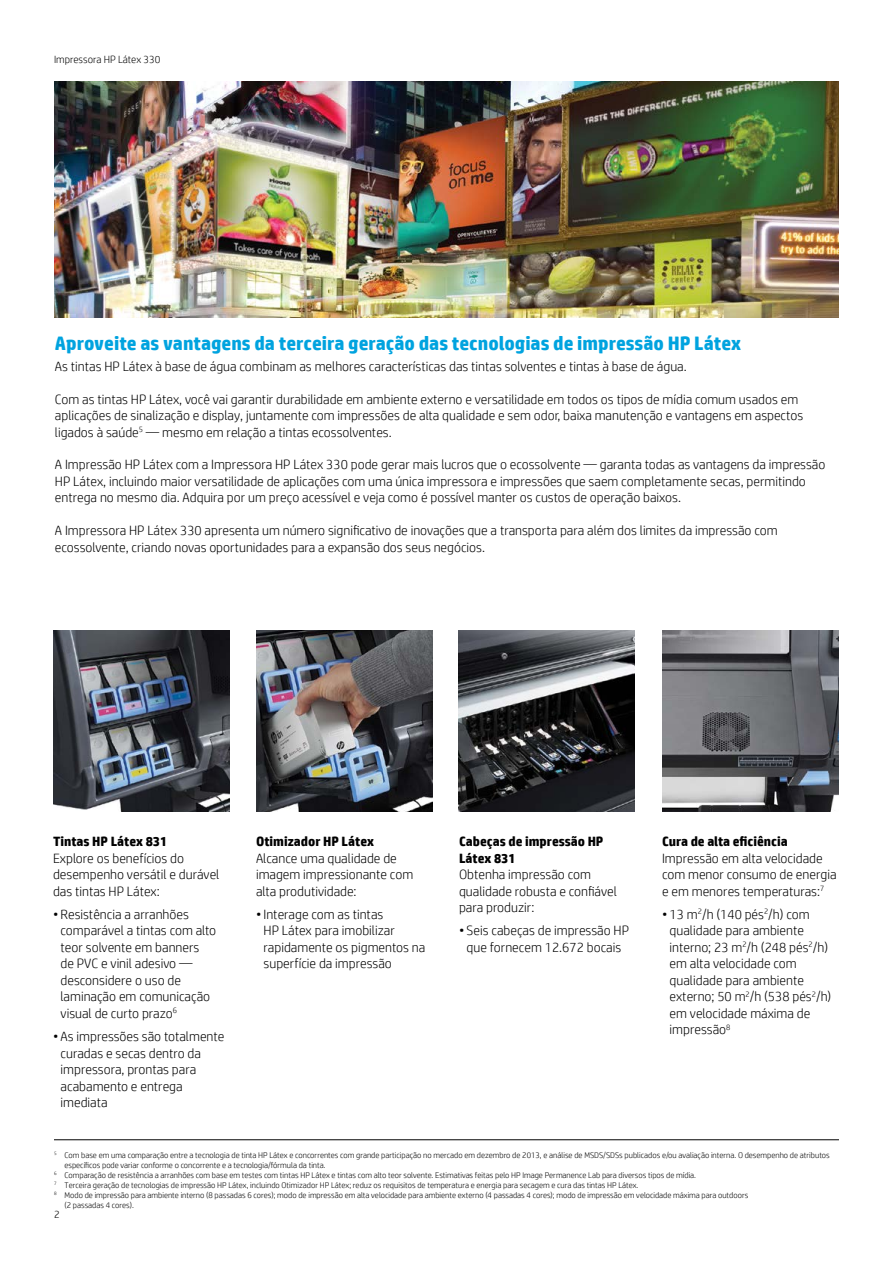
<style>
.page{position:relative;width:893px;height:1263px;background:#fff}
.page>*{position:absolute;margin:0;border:0;box-sizing:border-box;transform-origin:0 0}
.Subhead_14_16_bold_b{font:700 19.5px "HP Simplified";color:#00a3df}
.Body{font:300 13.5px/16.5px "HP Simplified";color:#000}
.Body_before_bullet{font:300 13.5px/16.5px "HP Simplified";color:#000}
.Body_header_bold{font:700 13.5px/16.5px "HP Simplified";color:#000}
.Title_descriptor{font:300 10.5px "HP Simplified";color:#000}
.Page_number_left{font:300 10.5px "HP Simplified";color:#000}
.footnotes_6_no_guide{font:300 8.25px/9.9px "HP Simplified";color:#000}
</style>
<div class="page">
<img style="left:459px;top:630px;width:176px;height:181px">
<img style="left:53px;top:630px;width:176px;height:181px">
<img style="left:256px;top:630px;width:176px;height:181px">
<img style="left:662px;top:630px;width:176px;height:181px">
<img style="left:54px;top:81px;width:785px;height:237px">
<hr style="left:54px;top:1139px;width:785px;height:1px;background:#000">
<p class="Title_descriptor" style="left:54px;top:53px;width:108px">Impressora HP Látex 330</p>
<p class="Subhead_14_16_bold_b" style="left:55px;top:332px;width:688px">Aproveite as vantagens da terceira geração das tecnologias de impressão HP Látex</p>
<p class="Body" style="left:55px;top:358px;width:633px">As tintas HP Látex à base de água combinam as melhores características das tintas solventes e tintas à base de água.</p>
<p class="Body" style="left:55px;top:390px;width:750px">Com as tintas HP Látex, você vai garantir durabilidade em ambiente externo e versatilidade em todos os tipos de mídia comum usados em aplicações de sinalização e display, juntamente com impressões de alta qualidade e sem odor, baixa manutenção e vantagens em aspectos ligados à saúde<sup>5</sup> — mesmo em relação a tintas ecossolventes.</p>
<p class="Body" style="left:55px;top:456px;width:772px">A Impressão HP Látex com a Impressora HP Látex 330 pode gerar mais lucros que o ecossolvente — garanta todas as vantagens da impressão<br>HP Látex, incluindo maior versatilidade de aplicações com uma única impressora e impressões que saem completamente secas, permitindo entrega no mesmo dia. Adquira por um preço acessível e veja como é possível manter os custos de operação baixos.</p>
<p class="Body" style="left:55px;top:522px;width:724px">A Impressora HP Látex 330 apresenta um número significativo de inovações que a transporta para além dos limites da impressão com ecossolvente, criando novas oportunidades para a expansão dos seus negócios.</p>
<p class="Body_header_bold" style="left:53px;top:833px;width:116px">Tintas HP Látex 831</p>
<p class="Body_before_bullet" style="left:53px;top:849px;width:168px">Explore os benefícios do desempenho versátil e durável das tintas HP Látex:</p>
<p class="Body" style="left:61px;top:906px;width:157px;text-indent:-8px">• Resistência a arranhões comparável a tintas com alto teor solvente em banners de PVC e vinil adesivo — desconsidere o uso de laminação em comunicação visual de curto prazo<sup>6</sup></p>
<p class="Body" style="left:61px;top:1028px;width:165px;text-indent:-8px">• As impressões são totalmente curadas e secas dentro da impressora, prontas para acabamento e entrega imediata</p>
<p class="Body_header_bold" style="left:256px;top:833px;width:120px">Otimizador HP Látex</p>
<p class="Body_before_bullet" style="left:256px;top:849px;width:159px">Alcance uma qualidade de imagem impressionante com alta produtividade:</p>
<p class="Body" style="left:264px;top:906px;width:163px;text-indent:-8px">• Interage com as tintas<br>HP Látex para imobilizar rapidamente os pigmentos na superfície da impressão</p>
<p class="Body_header_bold" style="left:459px;top:833px;width:146px">Cabeças de impressão HP<br>Látex 831</p>
<p class="Body_before_bullet" style="left:459px;top:866px;width:159px">Obtenha impressão com qualidade robusta e confiável para produzir:</p>
<p class="Body" style="left:459px;top:922px;width:172px;text-align:center">• Seis cabeças de impressão HP que fornecem 12.672 bocais</p>
<p class="Body_header_bold" style="left:662px;top:833px;width:127px">Cura de alta eficiência</p>
<p class="Body_before_bullet" style="left:662px;top:849px;width:176px">Impressão em alta velocidade com menor consumo de energia e em menores temperaturas:<sup>7</sup></p>
<p class="Body" style="left:670px;top:906px;width:163px;text-indent:-8px">• 13 m<sup>2</sup>/h (140 pés<sup>2</sup>/h) com qualidade para ambiente interno; 23 m<sup>2</sup>/h (248 pés<sup>2</sup>/h) em alta velocidade com qualidade para ambiente externo; 50 m<sup>2</sup>/h (538 pés<sup>2</sup>/h) em velocidade máxima de impressão<sup>8</sup></p>
<p class="footnotes_6_no_guide" style="left:64px;top:1150px;width:767px;text-indent:-10px"><sup>5</sup> Com base em uma comparação entre a tecnologia de tinta HP Látex e concorrentes com grande participação no mercado em dezembro de 2013, e análise de MSDS/SDSs publicados e/ou avaliação interna. O desempenho de atributos específicos pode variar conforme o concorrente e a tecnologia/fórmula da tinta.</p>
<p class="footnotes_6_no_guide" style="left:54px;top:1170px;width:644px"><sup>6</sup> Comparação de resistência a arranhões com base em testes com tintas HP Látex e tintas com alto teor solvente. Estimativas feitas pelo HP Image Permanence Lab para diversos tipos de mídia.</p>
<p class="footnotes_6_no_guide" style="left:54px;top:1180px;width:586px"><sup>7</sup> Terceira geração de tecnologias de impressão HP Látex, incluindo Otimizador HP Látex; reduz os requisitos de temperatura e energia para secagem e cura das tintas HP Látex.</p>
<p class="footnotes_6_no_guide" style="left:64px;top:1190px;width:685px;text-indent:-10px"><sup>8</sup> Modo de impressão para ambiente interno (8 passadas 6 cores); modo de impressão em alta velocidade para ambiente externo (4 passadas 4 cores); modo de impressão em velocidade máxima para outdoors (2 passadas 4 cores).</p>
<p class="Page_number_left" style="left:54px;top:1208px;width:7px">2</p>
</div>
